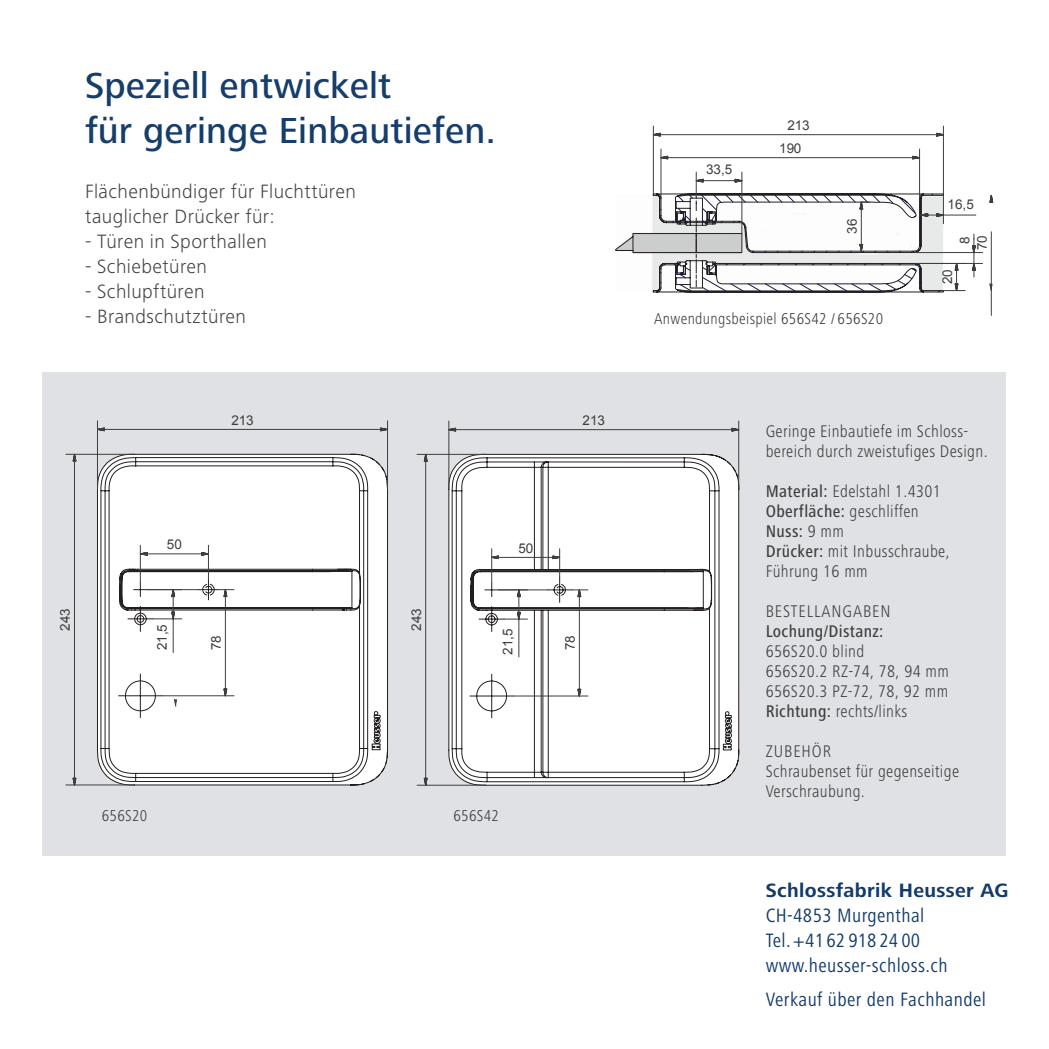
<style>
.page{position:relative;width:1049px;height:1049px;background:#fff}
.page>*{position:absolute;margin:0;border:0;box-sizing:border-box;transform-origin:0 0}
.t1{font:500 37.5px/45px "Frutiger Next LT";letter-spacing:.005em;color:#163e6c}
.t2{font:300 20px/25px "Frutiger Next LT";letter-spacing:.02em;color:#434445}
.t3{font:condensed 20px/25px "Frutiger Next LT";letter-spacing:.02em;color:#133b6a}
.t4{font:700 20px "Frutiger Next LT";letter-spacing:.02em;color:#133b6a}
.t5{font:300 condensed 17.5px/20px "Frutiger Next LT";letter-spacing:.02em;color:#3e3e3f}
.t6{font:500 condensed 17.5px "Frutiger Next LT";letter-spacing:.02em;color:#3e3e3f}
.t7{font:300 condensed 17.5px "Frutiger Next LT";letter-spacing:.05em;color:#3e3e3f}
.t8{font:300 condensed 16.25px "Frutiger Next LT";letter-spacing:.02em;color:#3e3e3f}
.t9{font:13.5px/22.8px "Arial";letter-spacing:-.01em;color:#3e3e3e}
.s1{font-weight:500}
</style>
<div class="page">
<div style="left:43px;top:372px;width:963px;height:484px;background:#dfe1e4"></div>
<svg style="left:66px;top:420px;width:323px;height:366px"></svg>
<svg style="left:417px;top:421px;width:323px;height:365px"></svg>
<svg style="left:615px;top:126px;width:368px;height:166px"></svg>
<svg style="left:989px;top:194px;width:4px;height:97px"></svg>
<hr style="left:991px;top:232px;width:1px;height:83px;background:#3e3e3e">
<h1 class="t1" style="left:85px;top:63px;width:412px">Speziell entwickelt<br>für geringe Einbautiefen.</h1>
<p class="t2" style="left:85px;top:179px;width:272px">Flächenbündiger für Fluchttüren tauglicher Drücker für:</p>
<p class="t2" style="left:85px;top:229px;width:183px">- Türen in Sporthallen</p>
<p class="t2" style="left:85px;top:254px;width:124px">- Schiebetüren</p>
<p class="t2" style="left:85px;top:279px;width:121px">- Schlupftüren</p>
<p class="t2" style="left:85px;top:304px;width:162px">- Brandschutztüren</p>
<p class="t9" style="left:231px;top:409px;width:24px">213</p>
<p class="t9" style="left:583px;top:409px;width:24px">213</p>
<p class="t9" style="left:54px;top:631px;width:24px;rotate:-90deg">243</p>
<p class="t9" style="left:167px;top:533px;width:16px">50</p>
<p class="t9" style="left:151px;top:650px;width:28px;rotate:-90deg">21,5</p>
<p class="t9" style="left:205px;top:650px;width:16px;rotate:-90deg">78</p>
<p class="t9" style="left:405px;top:631px;width:24px;rotate:-90deg">243</p>
<p class="t9" style="left:518px;top:537px;width:16px">50</p>
<p class="t9" style="left:497px;top:654px;width:28px;rotate:-90deg">21,5</p>
<p class="t9" style="left:559px;top:650px;width:16px;rotate:-90deg">78</p>
<p class="t8" style="left:102px;top:806px;width:47px">656S20</p>
<p class="t8" style="left:453px;top:806px;width:47px">656S42</p>
<p class="t9" style="left:706px;top:158px;width:28px">33,5</p>
<p class="t9" style="left:779px;top:114px;width:32px;text-indent:8px">213<br>190</p>
<p class="t9" style="left:841px;top:234px;width:16px;rotate:-90deg">36</p>
<p class="t8" style="left:654px;top:310px;width:231px">Anwendungsbeispiel 656S42 / 656S20</p>
<p class="t9" style="left:947px;top:193px;width:28px">16,5</p>
<p class="t9" style="left:971px;top:250px;width:16px;rotate:-90deg">70</p>
<p class="t9" style="left:953px;top:244px;width:9px;rotate:-90deg">8</p>
<p class="t9" style="left:936px;top:284px;width:16px;rotate:-90deg">20</p>
<p class="t5" style="left:766px;top:421px;width:223px">Geringe Einbautiefe im Schloss&shy;bereich durch zweistufiges Design.</p>
<p class="t5" style="left:766px;top:481px;width:185px"><span class="s1">Material:</span> Edelstahl 1.4301<br><span class="s1">Oberfläche:</span> geschliffen<br><span class="s1">Nuss:</span> 9 mm<br><span class="s1">Drücker:</span> mit Inbusschraube,<br>Führung 16 mm</p>
<p class="t7" style="left:766px;top:602px;width:126px">BESTELLANGABEN</p>
<p class="t6" style="left:766px;top:621px;width:119px">Lochung/Distanz:</p>
<p class="t5" style="left:766px;top:641px;width:185px">656S20.0 blind<br>656S20.2 RZ-74, 78, 94 mm<br>656S20.3 PZ-72, 78, 92 mm<br><span class="s1">Richtung:</span> rechts/links</p>
<p class="t5" style="left:766px;top:741px;width:195px">ZUBEHÖR<br>Schraubenset für gegenseitige<br>Verschraubung.</p>
<p class="t4" style="left:766px;top:879px;width:244px">Schlossfabrik Heusser AG</p>
<p class="t3" style="left:766px;top:903px;width:183px">CH-4853 Murgenthal<br>Tel. +4162 918 24 00 www.heusser-schloss.ch</p>
<p class="t3" style="left:766px;top:987px;width:222px">Verkauf über den Fachhandel</p>
</div>
